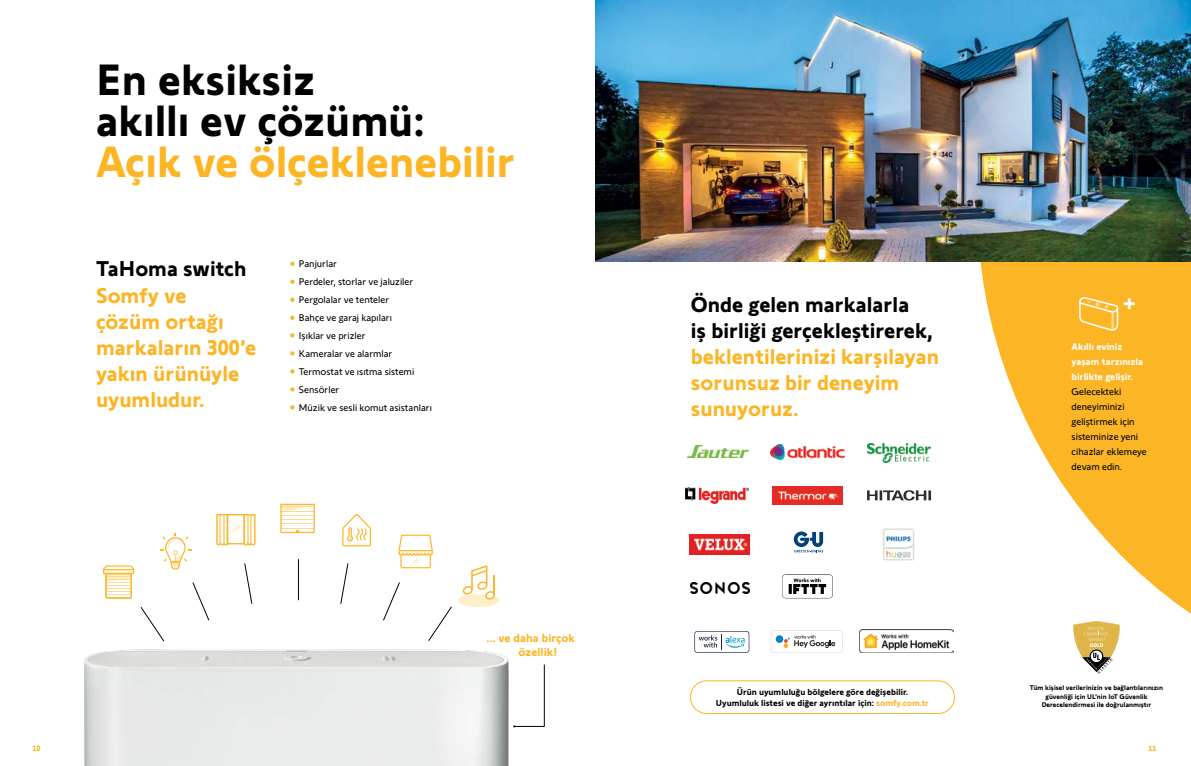
<style>
.page{position:relative;width:1191px;height:766px;background:#fff}
.page>*{position:absolute;margin:0;border:0;box-sizing:border-box;transform-origin:0 0}
.t1{font:700 45px/41px "Somfy Sans";color:#000}
.t2{font:700 45px "Somfy Sans";color:#fcb524}
.t3{font:700 25px "Somfy Sans";color:#fff}
.t4{font:700 22px/26px "Somfy Sans";color:#fcb524}
.t5{font:700 22px/26px "Somfy Sans";color:#000}
.t6{font:700 12px/14px "Somfy Sans";color:#fcb524}
.t7{font:10px/18px "Somfy Sans";color:#000}
.t8{font:700 10px/15px "Somfy Sans";color:#fff}
.t9{font:700 9px/10.8px "Somfy Sans";color:#000;text-align:center}
.t10{font:700 8px "Somfy Sans";color:#fcb524}
.t11{font:700 7px/8.4px "Somfy Sans";color:#000;text-align:center}
.s1{color:#fcb524}
</style>
<div class="page">
<svg style="left:980px;top:262px;width:211px;height:370px;fill:#fcb524"></svg>
<svg style="left:290px;top:261px;width:4px;height:5px"></svg>
<svg style="left:290px;top:279px;width:4px;height:5px"></svg>
<svg style="left:290px;top:297px;width:4px;height:5px"></svg>
<svg style="left:290px;top:315px;width:4px;height:5px"></svg>
<svg style="left:290px;top:333px;width:4px;height:4px"></svg>
<svg style="left:290px;top:351px;width:4px;height:4px"></svg>
<svg style="left:290px;top:369px;width:4px;height:4px"></svg>
<svg style="left:290px;top:387px;width:4px;height:4px"></svg>
<svg style="left:290px;top:405px;width:4px;height:4px"></svg>
<img style="left:595px;top:0;width:596px;height:262px">
<svg style="left:398px;top:534px;width:35px;height:34px"></svg>
<hr style="left:400px;top:550px;width:31px;height:1px;background:#fdb728">
<svg style="left:103px;top:565px;width:31px;height:22px"></svg>
<img style="left:84px;top:587px;width:431px;height:178px">
<div style="left:690px;top:680px;width:265px;height:33px;border:1px solid #fcb524;border-radius:16px"></div>
<svg style="left:513px;top:664px;width:32px;height:63px"></svg>
<hr style="left:298px;top:559px;width:1px;height:41px;background:#000">
<svg style="left:244px;top:563px;width:8px;height:41px"></svg>
<svg style="left:192px;top:582px;width:17px;height:38px"></svg>
<svg style="left:140px;top:606px;width:24px;height:35px"></svg>
<svg style="left:340px;top:563px;width:8px;height:41px"></svg>
<svg style="left:428px;top:606px;width:24px;height:35px"></svg>
<svg style="left:383px;top:582px;width:17px;height:38px"></svg>
<svg style="left:458px;top:565px;width:41px;height:41px"></svg>
<svg style="left:160px;top:533px;width:31px;height:36px"></svg>
<svg style="left:216px;top:514px;width:39px;height:31px"></svg>
<svg style="left:280px;top:503px;width:35px;height:30px"></svg>
<svg style="left:342px;top:514px;width:29px;height:32px"></svg>
<svg style="left:1079px;top:297px;width:39px;height:34px"></svg>
<img style="left:687px;top:445px;width:62px;height:12px">
<img style="left:690px;top:582px;width:59px;height:11px">
<img style="left:690px;top:534px;width:59px;height:20px">
<img style="left:685px;top:487px;width:63px;height:16px">
<img style="left:868px;top:443px;width:62px;height:19px">
<img style="left:883px;top:528px;width:32px;height:33px">
<svg style="left:867px;top:490px;width:64px;height:10px"></svg>
<img style="left:772px;top:486px;width:70px;height:18px">
<img style="left:770px;top:444px;width:74px;height:15px">
<svg style="left:793px;top:531px;width:30px;height:21px"></svg>
<svg style="left:782px;top:574px;width:50px;height:24px"></svg>
<svg style="left:694px;top:631px;width:55px;height:21px"></svg>
<svg style="left:771px;top:630px;width:71px;height:22px"></svg>
<div style="left:775px;top:635px;width:8px;height:7px;background:#0981c4;border-radius:50%"></div>
<img style="left:859px;top:629px;width:94px;height:23px">
<svg style="left:1073px;top:620px;width:46px;height:54px"></svg>
<h1 class="t1" style="left:96px;top:53px;width:330px">En eksiksiz<br>akıllı ev çözümü:</h1>
<h1 class="t2" style="left:96px;top:125px;width:421px">Açık ve ölçeklenebilir</h1>
<p class="t7" style="left:299px;top:253px;width:135px">Panjurlar<br>Perdeler, storlar ve jaluziler<br>Pergolalar ve tenteler<br>Bahçe ve garaj kapıları<br>Işıklar ve prizler<br>Kameralar ve alarmlar<br>Termostat ve ısıtma sistemi<br>Sensörler<br>Müzik ve sesli komut asistanları</p>
<h3 class="t5" style="left:96px;top:253px;width:152px">TaHoma switch</h3>
<h3 class="t4" style="left:96px;top:279px;width:162px">Somfy ve<br>çözüm ortağı markaların 300’e yakın ürünüyle uyumludur.</h3>
<h3 class="t5" style="left:691px;top:289px;width:243px">Önde gelen markalarla<br>iş birliği gerçekleştirerek,</h3>
<h3 class="t4" style="left:691px;top:341px;width:250px">beklentilerinizi karşılayan sorunsuz bir deneyim sunuyoruz.</h3>
<p class="t6" style="left:518px;top:629px;width:58px;text-indent:-32px">... ve daha birçok özellik!</p>
<p class="t9" style="left:716px;top:685px;width:214px">Ürün uyumluluğu bölgelere göre değişebilir.<br>Uyumluluk listesi ve diğer ayrıntılar için: <span class="s1">somfy.com.tr</span></p>
<h2 class="t3" style="left:1123px;top:283px;width:14px">+</h2>
<p class="t8" style="left:1071px;top:338px;width:73px">Akıllı eviniz yaşam tarzınızla birlikte gelişir.</p>
<p class="t7" style="left:1071px;top:383px;width:77px;line-height:15px">Gelecekteki deneyiminizi geliştirmek için sisteminize yeni cihazlar eklemeye devam edin.</p>
<p class="t11" style="left:1030px;top:682px;width:134px">Tüm kişisel verilerinizin ve bağlantılarınızın güvenliği için UL’nin IoT Güvenlik<br>Derecelendirmesi ile doğrulanmıştır</p>
<p class="t10" style="left:33px;top:741px;width:9px">10</p>
<p class="t10" style="left:1148px;top:741px;width:9px">11</p>
</div>
